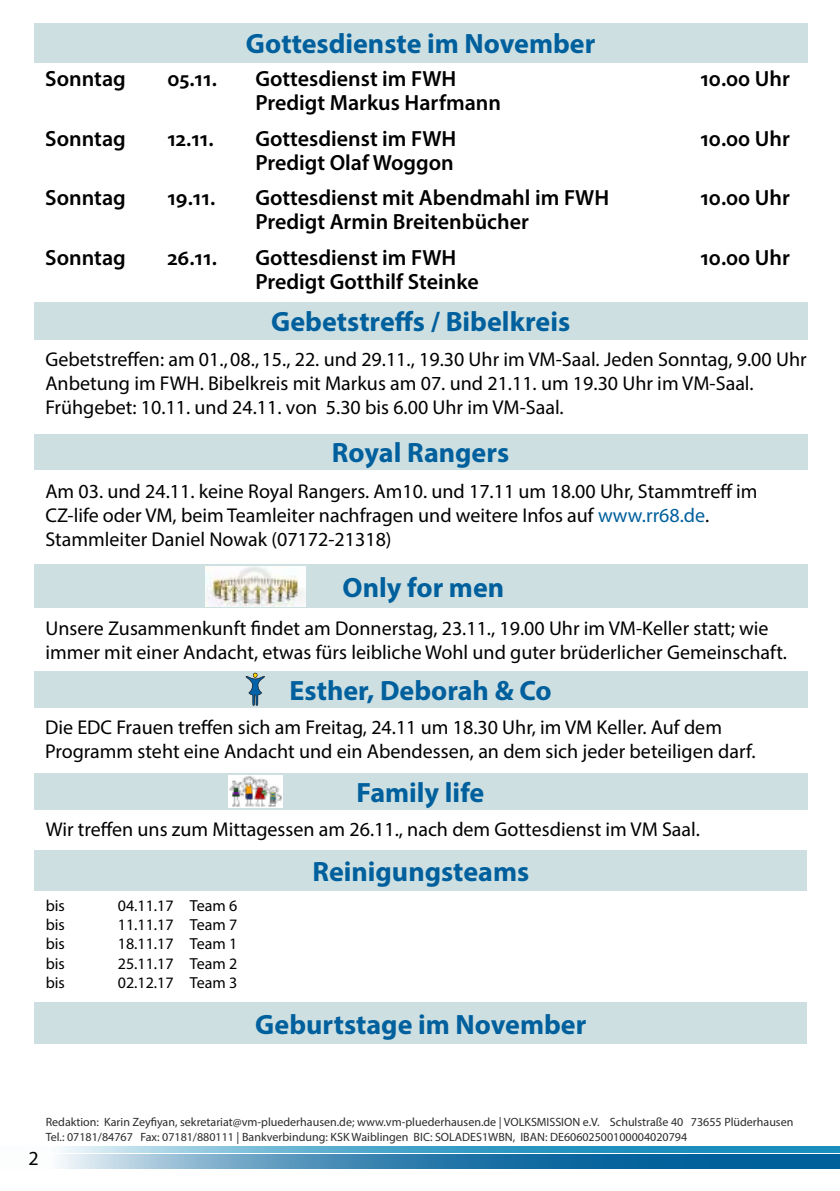
<style>
.page{position:relative;width:840px;height:1191px;background:#fff}
.page>*{position:absolute;margin:0;border:0;box-sizing:border-box;transform-origin:0 0}
.t1{font:700 28px "Myriad Pro";color:#00609d}
.t2{font:600 22px "Myriad Pro";color:#000}
.t3{font:20px/24px "Myriad Pro";color:#000}
.t4{font:16px "Myriad Pro";color:#000}
.t5{font:12px/14.4px "Myriad Pro";color:#2b2b2c}
.s1{color:#00609d}
</style>
<div class="page">
<svg style="left:58px;top:1154px;width:781px;height:14px;background:#4087b3"></svg>
<svg style="left:61px;top:1146px;width:778px;height:6px;background:#52a9cd"></svg>
<div style="left:34px;top:1002px;width:772px;height:42px;background:#cddfe0"></div>
<div style="left:34px;top:23px;width:772px;height:39px;background:#cddfe0"></div>
<div style="left:34px;top:850px;width:772px;height:40px;background:#cddfe0"></div>
<div style="left:34px;top:564px;width:772px;height:44px;background:#cddfe0"></div>
<img style="left:205px;top:567px;width:100px;height:39px">
<div style="left:34px;top:434px;width:772px;height:36px;background:#cddfe0"></div>
<div style="left:34px;top:671px;width:772px;height:36px;background:#cddfe0"></div>
<svg style="left:245px;top:673px;width:20px;height:32px"></svg>
<div style="left:34px;top:302px;width:772px;height:37px;background:#cddfe0"></div>
<div style="left:34px;top:773px;width:772px;height:37px;background:#cddfe0"></div>
<img style="left:228px;top:775px;width:54px;height:33px">
<h1 class="t1" style="left:246px;top:25px;width:351px">Gottesdienste im November</h1>
<p class="t2" style="left:45px;top:65px;width:82px">Sonntag</p>
<p class="t2" style="left:167px;top:65px;width:51px">05.11.</p>
<p class="t2" style="left:255px;top:65px;width:202px">Gottesdienst im FWH</p>
<p class="t2" style="left:700px;top:65px;width:91px">10.00 Uhr</p>
<p class="t2" style="left:255px;top:89px;width:247px">Predigt Markus Harfmann</p>
<p class="t2" style="left:45px;top:124px;width:82px">Sonntag</p>
<p class="t2" style="left:167px;top:124px;width:48px">12.11.</p>
<p class="t2" style="left:255px;top:124px;width:202px">Gottesdienst im FWH</p>
<p class="t2" style="left:700px;top:124px;width:91px">10.00 Uhr</p>
<p class="t2" style="left:255px;top:148px;width:200px">Predigt Olaf Woggon</p>
<p class="t2" style="left:45px;top:184px;width:82px">Sonntag</p>
<p class="t2" style="left:167px;top:184px;width:49px">19.11.</p>
<p class="t2" style="left:255px;top:184px;width:355px">Gottesdienst mit Abendmahl im FWH</p>
<p class="t2" style="left:700px;top:184px;width:91px">10.00 Uhr</p>
<p class="t2" style="left:255px;top:208px;width:275px">Predigt Armin Breitenbücher</p>
<p class="t2" style="left:45px;top:243px;width:82px">Sonntag</p>
<p class="t2" style="left:167px;top:243px;width:51px">26.11.</p>
<p class="t2" style="left:255px;top:243px;width:202px">Gottesdienst im FWH</p>
<p class="t2" style="left:700px;top:243px;width:91px">10.00 Uhr</p>
<p class="t2" style="left:255px;top:267px;width:225px">Predigt Gotthilf Steinke</p>
<h1 class="t1" style="left:271px;top:303px;width:300px">Gebetstreffs / Bibelkreis</h1>
<p class="t3" style="left:45px;top:347px;width:762px">Gebetstreffen: am 01.,08.,15., 22. und 29.11., 19.30 Uhr im VM-Saal. Jeden Sonntag, 9.00 Uhr<br>Anbetung im FWH. Bibelkreis mit Markus am 07. und 21.11. um 19.30 Uhr im VM-Saal.<br>Frühgebet: 10.11. und 24.11. von 5.30 bis 6.00 Uhr im VM-Saal.</p>
<h1 class="t1" style="left:332px;top:434px;width:179px">Royal Rangers</h1>
<p class="t3" style="left:45px;top:478px;width:713px">Am 03. und 24.11. keine Royal Rangers. Am10. und 17.11 um 18.00 Uhr, Stammtreff im<br>CZ‑life oder VM, beim Teamleiter nachfragen und weitere Infos auf <span class="s1">www.rr68.de</span>.<br>Stammleiter Daniel Nowak (07172-21318)</p>
<h1 class="t1" style="left:342px;top:569px;width:163px">Only for men</h1>
<p class="t3" style="left:45px;top:616px;width:742px">Unsere Zusammenkunft findet am Donnerstag, 23.11., 19.00 Uhr im VM-Keller statt; wie immer mit einer Andacht, etwas fürs leibliche Wohl und guter brüderlicher Gemeinschaft.</p>
<h1 class="t1" style="left:289px;top:672px;width:263px">Esther, Deborah &amp; Co</h1>
<p class="t3" style="left:45px;top:715px;width:711px">Die EDC Frauen treffen sich am Freitag, 24.11 um 18.30 Uhr, im VM Keller. Auf dem<br>Programm steht eine Andacht und ein Abendessen, an dem sich jeder beteiligen darf.</p>
<h1 class="t1" style="left:356px;top:774px;width:129px">Family life</h1>
<p class="t3" style="left:46px;top:817px;width:655px">Wir treffen uns zum Mittagessen am 26.11., nach dem Gottesdienst im VM Saal.</p>
<p class="t4" style="left:46px;top:895px;width:21px">bis</p>
<p class="t4" style="left:118px;top:895px;width:121px">04.11.17 Team 6</p>
<p class="t4" style="left:46px;top:915px;width:21px">bis</p>
<p class="t4" style="left:118px;top:915px;width:121px">11.11.17 Team 7</p>
<p class="t4" style="left:46px;top:934px;width:21px">bis</p>
<p class="t4" style="left:118px;top:934px;width:121px">18.11.17 Team 1</p>
<p class="t4" style="left:46px;top:953px;width:21px">bis</p>
<p class="t4" style="left:118px;top:953px;width:121px">25.11.17 Team 2</p>
<p class="t4" style="left:46px;top:972px;width:21px">bis</p>
<p class="t4" style="left:118px;top:972px;width:121px">02.12.17 Team 3</p>
<h1 class="t1" style="left:312px;top:853px;width:218px">Reinigungsteams</h1>
<h1 class="t1" style="left:255px;top:1006px;width:332px">Geburtstage im November</h1>
<p class="t3" style="left:28px;top:1145px;width:12px">2</p>
<p class="t5" style="left:46px;top:1115px;width:748px">Redaktion: Karin Zeyfiyan, sekretariat@vm-pluederhausen.de; www.vm-pluederhausen.de | VOLKSMISSION e.V. Schulstraße 40 73655 Plüderhausen<br>Tel.: 07181/84767 Fax: 07181/880111 | Bankverbindung: KSK Waiblingen BIC: SOLADES1WBN, IBAN: DE60602500100004020794</p>
</div>
